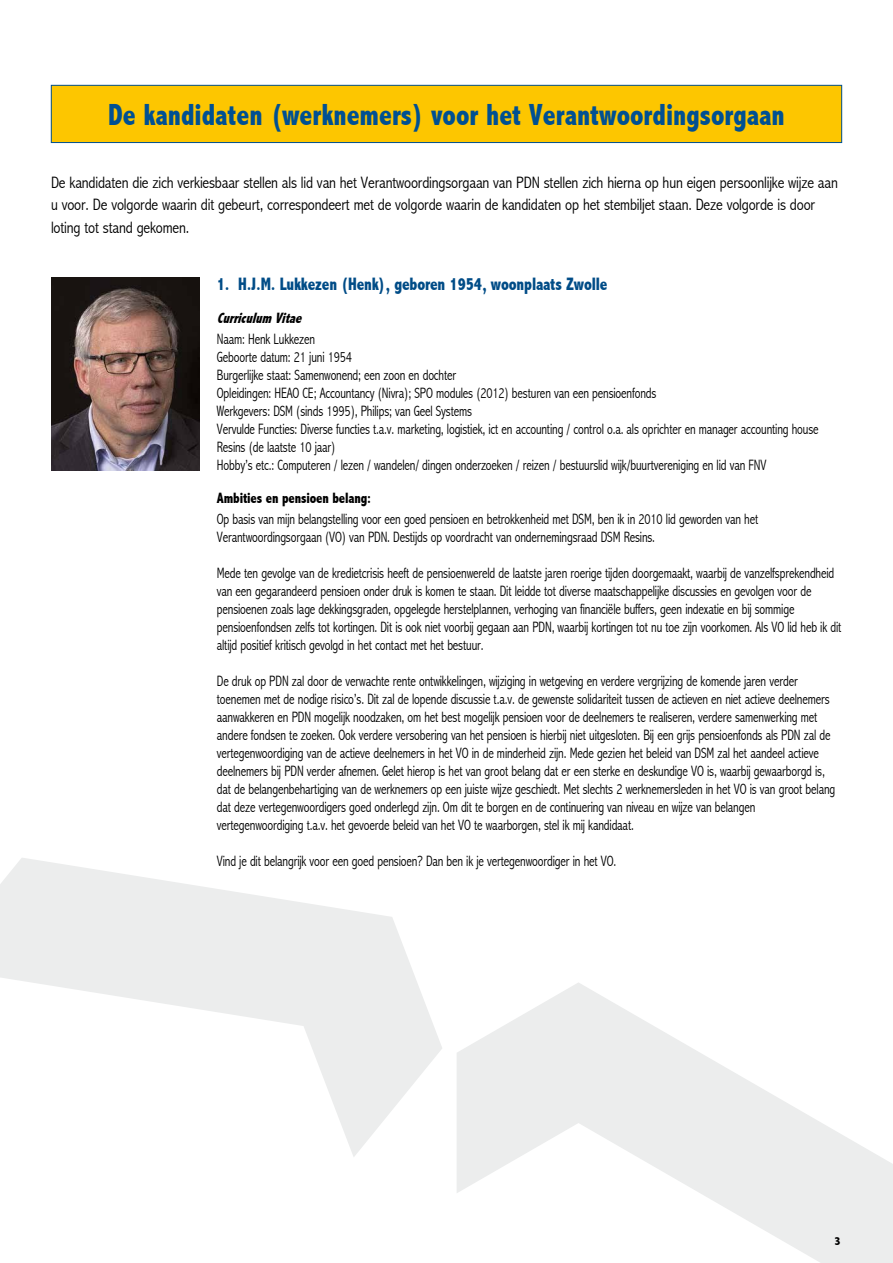
<style>
.page{position:relative;width:893px;height:1263px;background:#fff}
.page>*{position:absolute;margin:0;border:0;box-sizing:border-box;transform-origin:0 0}
.t1{font:800 condensed 30.6px "Abadi";color:#005092;scale:.9 1}
.t2{font:800 condensed 18px "Abadi";letter-spacing:-.01em;color:#004c87;scale:.9 1}
.t3{font:300 condensed 16.5px/22.5px "Abadi";letter-spacing:-.01em;color:#000}
.t4{font:300 condensed 15px/18px "Abadi";letter-spacing:-.01em;color:#000;scale:.9 1}
.t5{font:800 condensed 15px "Abadi";letter-spacing:-.01em;color:#000;scale:.9 1}
.t6{font:italic 800 condensed 15px "Abadi";color:#000;scale:.9 1}
.t7{font:800 condensed 12px "Abadi";color:#000}
</style>
<div class="page">
<svg style="left:457px;top:983px;width:436px;height:280px"></svg>
<svg style="left:0;top:858px;width:442px;height:299px"></svg>
<div style="left:51px;top:85px;width:791px;height:58px;background:#fdc600"></div>
<div style="left:51px;top:85px;width:791px;height:58px;border:1px solid #005092"></div>
<img style="left:51px;top:278px;width:149px;height:192px">
<h1 class="t1" style="left:108px;top:97px;width:753px">De kandidaten (werknemers) voor het Verantwoordingsorgaan</h1>
<p class="t3" style="left:51px;top:171px;width:788px">De kandidaten die zich verkiesbaar stellen als lid van het Verantwoordingsorgaan van PDN stellen zich hierna op hun eigen persoonlijke wijze aan u voor. De volgorde waarin dit gebeurt, correspondeert met de volgorde waarin de kandidaten op het stembiljet staan. Deze volgorde is door loting tot stand gekomen.</p>
<p class="t2" style="left:217px;top:274px;width:436px">1. H.J.M. Lukkezen (Henk), geboren 1954, woonplaats Zwolle</p>
<p class="t6" style="left:217px;top:310px;width:100px">Curriculum Vitae</p>
<p class="t4" style="left:217px;top:330px;width:670px">Naam: Henk Lukkezen<br>Geboorte datum: 21 juni 1954<br>Burgerlijke staat: Samenwonend; een zoon en dochter<br>Opleidingen: HEAO CE; Accountancy (Nivra); SPO modules (2012) besturen van een pensioenfonds<br>Werkgevers: DSM (sinds 1995), Philips; van Geel Systems<br>Vervulde Functies: Diverse functies t.a.v. marketing, logistiek, ict en accounting / control o.a. als oprichter en manager accounting house Resins (de laatste 10 jaar)<br>Hobby’s etc.: Computeren / lezen / wandelen/ dingen onderzoeken / reizen / bestuurslid wijk/buurtvereniging en lid van FNV</p>
<p class="t5" style="left:217px;top:490px;width:173px">Ambities en pensioen belang:</p>
<p class="t4" style="left:217px;top:510px;width:603px">Op basis van mijn belangstelling voor een goed pensioen en betrokkenheid met DSM, ben ik in 2010 lid geworden van het<br>Verantwoordingsorgaan (VO) van PDN. Destijds op voordracht van ondernemingsraad DSM Resins.</p>
<p class="t4" style="left:217px;top:564px;width:695px">Mede ten gevolge van de kredietcrisis heeft de pensioenwereld de laatste jaren roerige tijden doorgemaakt, waarbij de vanzelfsprekendheid van een gegarandeerd pensioen onder druk is komen te staan. Dit leidde tot diverse maatschappelijke discussies en gevolgen voor de pensioenen zoals lage dekkingsgraden, opgelegde herstelplannen, verhoging van financiële buffers, geen indexatie en bij sommige pensioenfondsen zelfs tot kortingen. Dit is ook niet voorbij gegaan aan PDN, waarbij kortingen tot nu toe zijn voorkomen. Als VO lid heb ik dit altijd positief kritisch gevolgd in het contact met het bestuur.</p>
<p class="t4" style="left:217px;top:672px;width:689px">De druk op PDN zal door de verwachte rente ontwikkelingen, wijziging in wetgeving en verdere vergrijzing de komende jaren verder toenemen met de nodige risico’s. Dit zal de lopende discussie t.a.v. de gewenste solidariteit tussen de actieven en niet actieve deelnemers aanwakkeren en PDN mogelijk noodzaken, om het best mogelijk pensioen voor de deelnemers te realiseren, verdere samenwerking met andere fondsen te zoeken. Ook verdere versobering van het pensioen is hierbij niet uitgesloten. Bij een grijs pensioenfonds als PDN zal de vertegenwoordiging van de actieve deelnemers in het VO in de minderheid zijn. Mede gezien het beleid van DSM zal het aandeel actieve deelnemers bij PDN verder afnemen. Gelet hierop is het van groot belang dat er een sterke en deskundige VO is, waarbij gewaarborgd is, dat de belangenbehartiging van de werknemers op een juiste wijze geschiedt. Met slechts 2 werknemersleden in het VO is van groot belang dat deze vertegenwoordigers goed onderlegd zijn. Om dit te borgen en de continuering van niveau en wijze van belangen vertegenwoordiging t.a.v. het gevoerde beleid van het VO te waarborgen, stel ik mij kandidaat.</p>
<p class="t4" style="left:217px;top:852px;width:445px">Vind je dit belangrijk voor een goed pensioen? Dan ben ik je vertegenwoordiger in het VO.</p>
<p class="t7" style="left:834px;top:1234px;width:8px">3</p>
</div>
